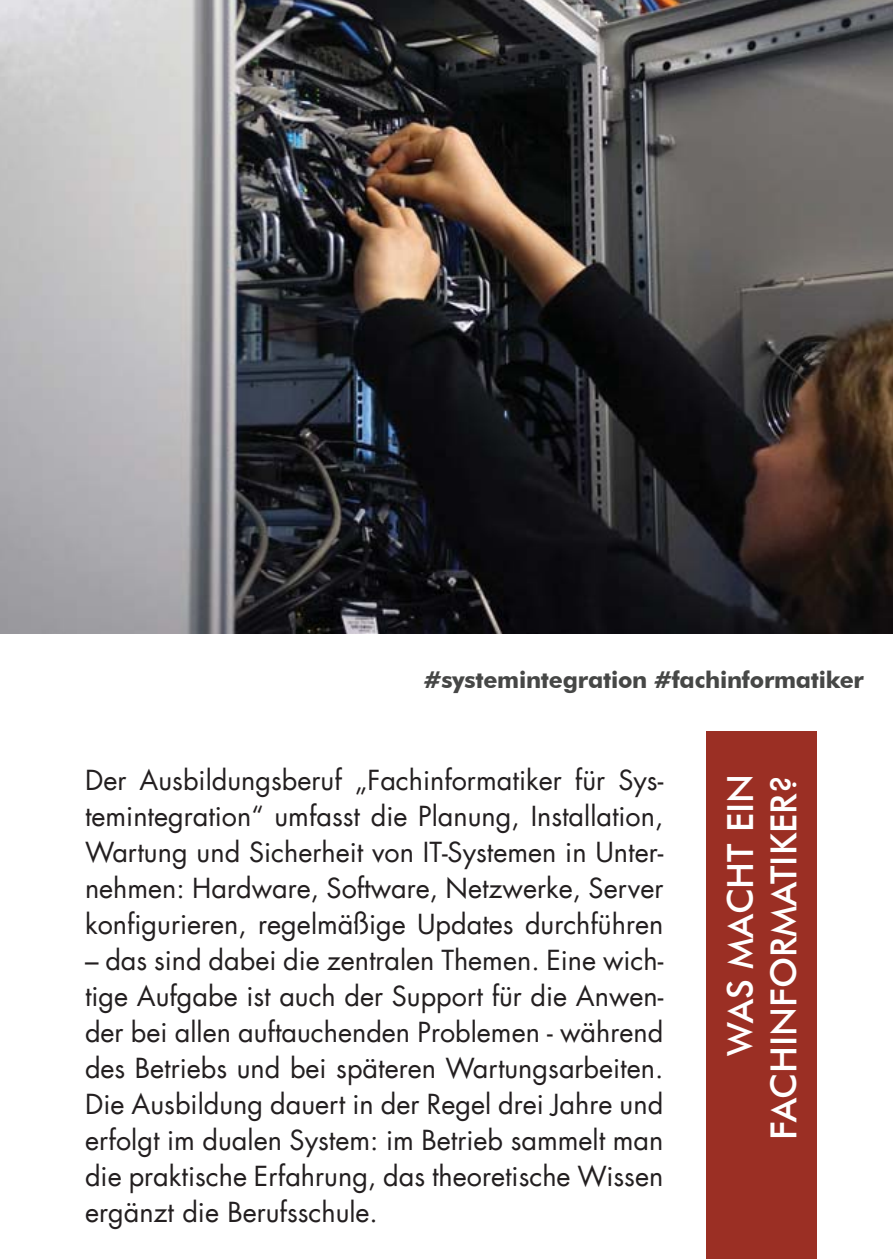
<style>
.page{position:relative;width:893px;height:1259px;background:#fff}
.page>*{position:absolute;margin:0;border:0;box-sizing:border-box;transform-origin:0 0}
.t1{font:500 36px/43.2px "Futura BT";color:#fff;text-align:right}
.t2{font:27px/36px "Futura LT";color:#231f20;text-align:justify}
.t3{font:700 23.1px "Futura BT";letter-spacing:-.01em;color:#464746}
</style>
<div class="page">
<img style="left:0;top:0;width:893px;height:634px">
<div style="left:706px;top:731px;width:110px;height:527px;background:#9b2f24"></div>
<p class="t3" style="left:424px;top:665px;width:442px">#systemintegration #fachinformatiker</p>
<p class="t2" style="left:85px;top:762px;width:580px">Der Ausbildungsberuf „Fachinformatiker für Sys&shy;temintegration“ umfasst die Planung, Installation, Wartung und Sicherheit von IT-Systemen in Unter&shy;nehmen: Hardware, Software, Netzwerke, Server konfigurieren, regelmäßige Updates durchführen</p>
<p class="t2" style="left:85px;top:942px;width:580px">– das sind dabei die zentralen Themen. Eine wich&shy;tige Aufgabe ist auch der Support für die Anwen&shy;der bei allen auftauchenden Problemen - während des Betriebs und bei späteren Wartungsarbeiten.<br>Die Ausbildung dauert in der Regel drei Jahre und erfolgt im dualen System: im Betrieb sammelt man die praktische Erfahrung, das theoretische Wissen ergänzt die Berufsschule.</p>
<h1 class="t1" style="left:718px;top:1140px;width:367px;rotate:-90deg">WAS MACHT EIN<br>FACHINFORMATIKER?</h1>
</div>
